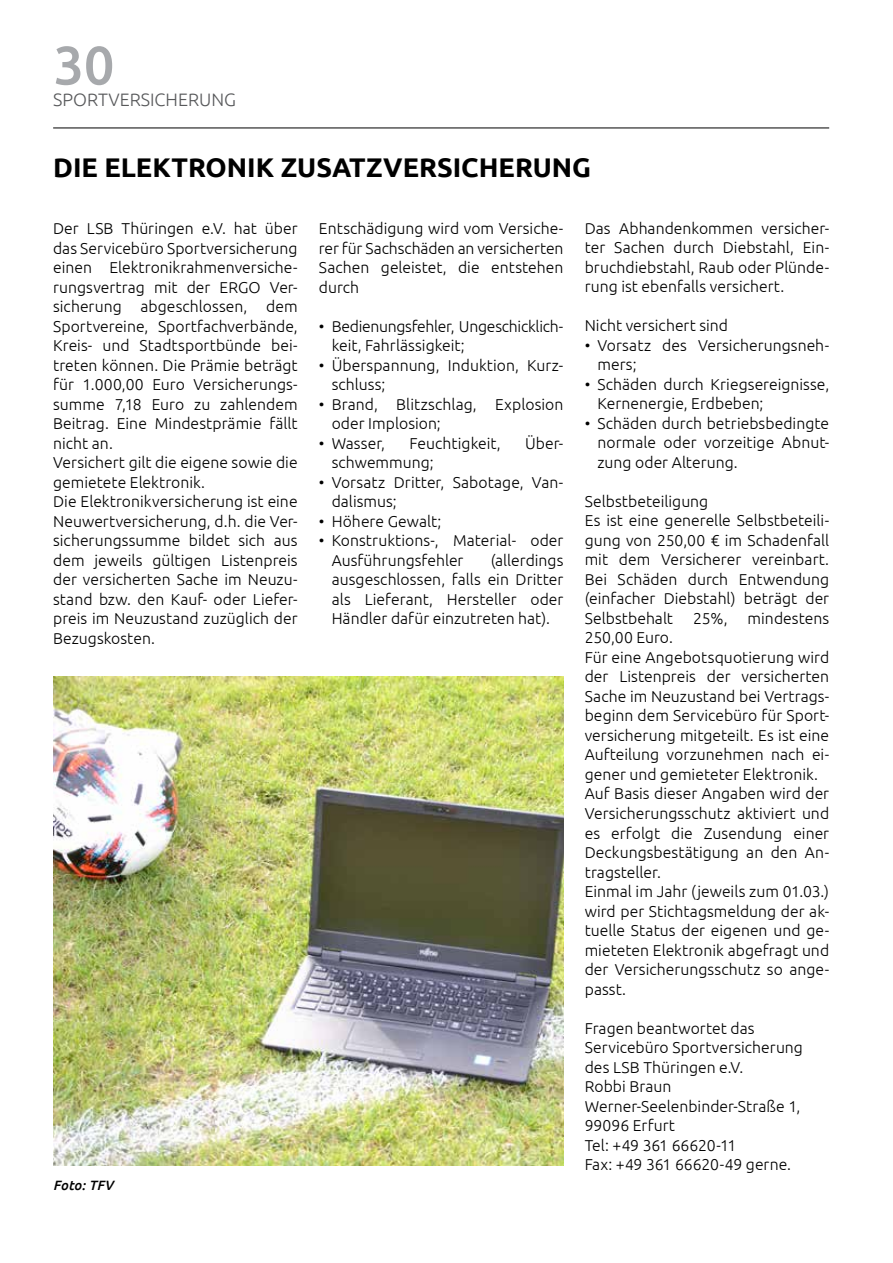
<style>
.page{position:relative;width:893px;height:1263px;background:#fff}
.page>*{position:absolute;margin:0;border:0;box-sizing:border-box;transform-origin:0 0}
.t1{font:500 54px "Ubuntu";color:#a7a9ac}
.t2{font:700 27px "Ubuntu";color:#000}
.t3{font:300 18px "Ubuntu";color:#58595b}
.t4{font:300 15.75px/19.5px "Ubuntu";color:#000}
.t5{font:italic 500 13.5px "Ubuntu";letter-spacing:.015em;color:#000}
</style>
<div class="page">
<hr style="left:53px;top:128px;width:776px;height:1px;background:#000">
<img style="left:53px;top:676px;width:510px;height:489px">
<h1 class="t1" style="left:53px;top:31px;width:63px">30</h1>
<p class="t3" style="left:53px;top:89px;width:184px">SPORTVERSICHERUNG</p>
<h2 class="t2" style="left:53px;top:151px;width:540px">DIE ELEKTRONIK ZUSATZVERSICHERUNG</h2>
<p class="t4" style="left:53px;top:218px;width:246px">Der LSB Thüringen e.V. hat über das Servicebüro Sportversicherung einen Elektronikrahmenversiche&shy;rungsvertrag mit der ERGO Ver&shy;sicherung abgeschlossen, dem<br>Sportvereine, Sportfachverbände,<br>Kreis- und Stadtsportbünde bei&shy;treten können. Die Prämie beträgt für 1.000,00 Euro Versicherungs&shy;summe 7,18 Euro zu zahlendem<br>Beitrag. Eine Mindestprämie fällt nicht an.<br>Versichert gilt die eigene sowie die gemietete Elektronik.<br>Die Elektronikversicherung ist eine<br>Neuwertversicherung, d.h. die Ver&shy;sicherungssumme bildet sich aus dem jeweils gültigen Listenpreis der versicherten Sache im Neuzu&shy;stand bzw. den Kauf- oder Liefer&shy;preis im Neuzustand zuzüglich der<br>Bezugskosten.</p>
<p class="t4" style="left:319px;top:218px;width:246px;text-align:justify">Entschädigung wird vom Versiche&shy;rer für Sachschäden an versicherten Sachen geleistet, die entstehen durch</p>
<p class="t4" style="left:332px;top:316px;width:232px;text-indent:-13px">• Bedienungsfehler, Ungeschicklich&shy;keit, Fahrlässigkeit;</p>
<p class="t4" style="left:332px;top:355px;width:233px;text-indent:-13px">• Überspannung, Induktion, Kurz&shy;schluss;</p>
<p class="t4" style="left:332px;top:394px;width:233px;text-indent:-13px">• Brand, Blitzschlag, Explosion oder Implosion;</p>
<p class="t4" style="left:319px;top:433px;width:68px">• Wasser,</p>
<p class="t4" style="left:409px;top:433px;width:93px">Feuchtigkeit,</p>
<p class="t4" style="left:525px;top:433px;width:40px">Über-</p>
<p class="t4" style="left:332px;top:452px;width:103px">schwemmung;</p>
<p class="t4" style="left:332px;top:472px;width:233px;text-indent:-13px">• Vorsatz Dritter, Sabotage, Van&shy;dalismus;</p>
<p class="t4" style="left:319px;top:511px;width:124px">• Höhere Gewalt;</p>
<p class="t4" style="left:332px;top:530px;width:233px;text-indent:-13px">• Konstruktions-, Material- oder<br>Ausführungsfehler</p>
<p class="t4" style="left:332px;top:550px;width:233px;text-align:justify;text-indent:159px">(allerdings ausgeschlossen, falls ein Dritter als Lieferant, Hersteller oder Händler dafür einzutreten hat).</p>
<p class="t5" style="left:53px;top:1176px;width:62px">Foto: TFV</p>
<p class="t4" style="left:585px;top:218px;width:246px;text-align:justify">Das Abhandenkommen versicher&shy;ter Sachen durch Diebstahl, Ein&shy;bruchdiebstahl, Raub oder Plünde&shy;rung ist ebenfalls versichert.</p>
<p class="t4" style="left:585px;top:316px;width:145px">Nicht versichert sind</p>
<p class="t4" style="left:597px;top:335px;width:233px;text-indent:-13px">• Vorsatz des Versicherungsneh&shy;mers;</p>
<p class="t4" style="left:597px;top:374px;width:233px;text-indent:-13px">• Schäden durch Kriegsereignisse,<br>Kernenergie, Erdbeben;</p>
<p class="t4" style="left:597px;top:413px;width:233px;text-align:justify;text-indent:-13px">• Schäden durch betriebsbedingte normale oder vorzeitige Abnut&shy;zung oder Alterung.</p>
<p class="t4" style="left:585px;top:491px;width:246px">Selbstbeteiligung<br>Es ist eine generelle Selbstbeteili&shy;gung von 250,00 € im Schadenfall mit dem Versicherer vereinbart.<br>Bei Schäden durch Entwendung (einfacher Diebstahl) beträgt der<br>Selbstbehalt</p>
<p class="t4" style="left:693px;top:608px;width:36px">25%,</p>
<p class="t4" style="left:748px;top:608px;width:83px">mindestens</p>
<p class="t4" style="left:585px;top:628px;width:246px">250,00 Euro.<br>Für eine Angebotsquotierung wird der Listenpreis der versicherten<br>Sache im Neuzustand bei Vertrags&shy;beginn dem Servicebüro für Sport&shy;versicherung mitgeteilt. Es ist eine<br>Aufteilung vorzunehmen nach ei&shy;gener und gemieteter Elektronik.<br>Auf Basis dieser Angaben wird der<br>Versicherungsschutz aktiviert und es erfolgt die Zusendung einer<br>Deckungsbestätigung an den An&shy;tragsteller.<br>Einmal im Jahr (jeweils zum 01.03.) wird per Stichtagsmeldung der ak&shy;tuelle Status der eigenen und ge&shy;mieteten Elektronik abgefragt und der Versicherungsschutz so ange&shy;passt.</p>
<p class="t4" style="left:585px;top:1018px;width:220px">Fragen beantwortet das<br>Servicebüro Sportversicherung des LSB Thüringen e.V.<br>Robbi Braun<br>Werner-Seelenbinder-Straße 1,<br>99096 Erfurt<br>Tel: +49 361 66620-11<br>Fax: +49 361 66620-49 gerne.</p>
</div>
